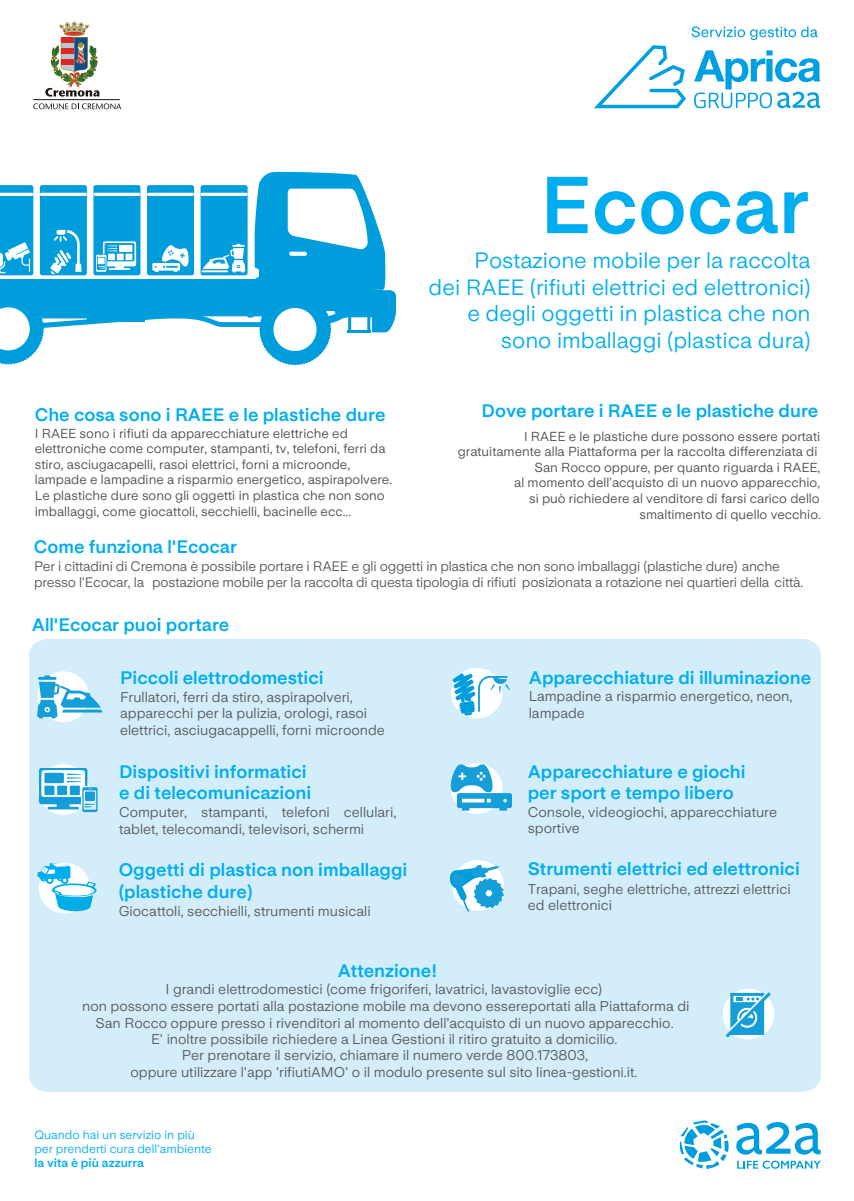
<style>
.page{position:relative;width:854px;height:1201px;background:#fff}
.page>*{position:absolute;margin:0;border:0;box-sizing:border-box;transform-origin:0 0}
.t1{font:700 80px "Life Sans";color:#00aeef}
.t2{font:22px/26.4px "Life Sans";color:#00aeef;text-align:right}
.t3{font:22px/26.4px "Life Sans";color:#00aeef;text-align:right}
.t4{font:700 18px/21.6px "Life Sans";color:#00aeef}
.t5{font:700 18px/22px "Life Sans";color:#00aeef}
.t6{font:14px/16.6px "Life Sans";color:#58595b}
.t7{font:14px "Life Sans";color:#58595b}
.t8{font:13.6px/16.4px "Life Sans";letter-spacing:-.015em;color:#58595b}
.t9{font:13px/15.6px "Life Sans";color:#4e4e4d}
.t10{font:12px/14.4px "Life Sans";color:#00aeef}
.t11{font:700 12px "Life Sans";color:#00aeef}
.s1{font-style:inherit}
</style>
<div class="page">
<hr style="left:33px;top:99px;width:87px;height:1px;background:#1b1613">
<svg style="left:33px;top:103px;width:88px;height:6px"></svg>
<svg style="left:45px;top:21px;width:55px;height:76px"></svg>
<svg style="left:0;top:172px;width:396px;height:193px"></svg>
<div style="left:29px;top:639px;width:792px;height:453px;background:#d3edfa"></div>
<div style="left:38px;top:764px;width:51px;height:51px;background:#fff;border-radius:50%"></div>
<svg style="left:39px;top:768px;width:58px;height:44px"></svg>
<div style="left:38px;top:671px;width:51px;height:51px;background:#fff;border-radius:50%"></div>
<svg style="left:37px;top:675px;width:65px;height:43px"></svg>
<svg style="left:451px;top:763px;width:51px;height:51px"></svg>
<div style="left:451px;top:668px;width:51px;height:50px;background:#fff;border-radius:50%"></div>
<div style="left:452px;top:860px;width:52px;height:51px;background:#fff;border-radius:50%"></div>
<svg style="left:452px;top:673px;width:57px;height:43px"></svg>
<svg style="left:447px;top:764px;width:65px;height:46px"></svg>
<div style="left:723px;top:988px;width:51px;height:51px;background:#fff;border-radius:50%"></div>
<svg style="left:725px;top:992px;width:46px;height:45px"></svg>
<svg style="left:449px;top:864px;width:55px;height:48px"></svg>
<div style="left:452px;top:873px;width:13px;height:13px;background:#169ed9;border-radius:6px"></div>
<svg style="left:680px;top:1120px;width:49px;height:49px"></svg>
<svg style="left:736px;top:1122px;width:85px;height:46px"></svg>
<svg style="left:38px;top:863px;width:59px;height:48px"></svg>
<svg style="left:594px;top:26px;width:226px;height:82px"></svg>
<h1 class="t1" style="left:540px;top:160px;width:271px">Ecocar</h1>
<h2 class="t2" style="left:428px;top:248px;width:383px">Postazione mobile per la raccolta<br>dei RAEE (rifiuti elettrici ed elettronici)</h2>
<h2 class="t3" style="left:467px;top:300px;width:345px">e degli oggetti in plastica che non sono imballaggi (plastica dura)</h2>
<p class="t4" style="left:35px;top:404px;width:352px">Che cosa sono i RAEE <span class="s1">e le plastiche dure</span></p>
<p class="t4" style="left:481px;top:400px;width:338px">Dove portare i RAEE <span class="s1">e le plastiche dure</span></p>
<p class="t9" style="left:35px;top:425px;width:359px">I RAEE sono i rifiuti da apparecchiature elettriche ed elettroniche come computer, stampanti, tv, telefoni, ferri da stiro, asciugacapelli, rasoi elettrici, forni a microonde, lampade e lampadine a risparmio energetico, aspirapolvere<span class="s1">.<br>Le plastiche dure sono gli oggetti in plastica che non sono imballaggi, come giocattoli, secchielli, bacinelle ecc...</span></p>
<p class="t5" style="left:34px;top:536px;width:205px">Come funziona l'Ecocar</p>
<p class="t9" style="left:458px;top:428px;width:365px;text-align:right">I RAEE e le plastiche dure possono essere portati gratuitamente alla Piattaforma per la raccolta differenziata di San Rocco oppure, per quanto riguarda i RAEE,<br>al momento dell’acquisto di un nuovo apparecchio,<br>si può richiedere al venditore di farsi carico dello smaltimento di quello vecchio.</p>
<p class="t8" style="left:34px;top:558px;width:771px">Per i cittadini di Cremona è possibile portare i RAEE e <span class="s1">gli oggetti in plastica che non sono imballaggi (</span>plastiche dure<span class="s1">)</span> anche presso l'Ecocar, la postazione mobile per la raccolta di questa tipologia di rifiuti posizionata a rotazione nei quartieri della città.</p>
<p class="t5" style="left:32px;top:614px;width:199px">All'Ecocar puoi portare</p>
<p class="t4" style="left:120px;top:667px;width:205px">Piccoli elettrodomestici</p>
<p class="t6" style="left:120px;top:688px;width:266px">Frullatori, ferri da stiro, aspirapolveri, apparecchi per la pulizia, orologi, rasoi elettrici, asciugacappelli, forni microonde</p>
<p class="t4" style="left:119px;top:761px;width:193px">Dispositivi informatici e di telecomunicazioni</p>
<p class="t6" style="left:119px;top:804px;width:279px">Computer, stampanti, telefoni cellulari, tablet, telecomandi, televisori, schermi</p>
<p class="t5" style="left:119px;top:859px;width:290px">Oggetti di plastica non imballaggi (plastiche dure)</p>
<p class="t7" style="left:119px;top:903px;width:253px">Giocattoli, secchielli, <span class="s1">strumenti musicali</span></p>
<p class="t4" style="left:529px;top:667px;width:284px">Apparecchiature di illuminazione</p>
<p class="t6" style="left:529px;top:688px;width:265px">Lampadine a risparmio energetico, neon, lampade</p>
<p class="t4" style="left:528px;top:761px;width:219px">Apparecchiature e giochi per sport e tempo libero</p>
<p class="t6" style="left:528px;top:804px;width:251px">Console, videogiochi, apparecchiature sportive</p>
<p class="t4" style="left:528px;top:858px;width:273px">Strumenti elettrici ed elettronici</p>
<p class="t6" style="left:528px;top:880px;width:264px">Trapani, seghe elettriche, attrezzi elettrici ed elettronici</p>
<p class="t4" style="left:338px;top:960px;width:101px">Attenzione!</p>
<p class="t6" style="left:82px;top:981px;width:609px;text-align:center">I grandi elettrodomestici (come frigoriferi, lavatrici, lavastoviglie ecc)<br>non possono essere portati alla postazione mobile ma devono essereportati alla Piattaforma di San Rocco oppure presso i rivenditori al momento dell’acquisto di un nuovo apparecchio.<br>E' inoltre possibile richiedere a Linea Gestioni il ritiro gratuito a domicilio.<br>Per prenotare il servizio, chiamare il numero verde 800.173803,<br>oppure utilizzare l'app 'rifiutiAMO' o il modulo presente sul sito linea-gestioni.it.</p>
<p class="t10" style="left:34px;top:1127px;width:179px">Quando hai un servizio in più per prenderti cura dell'ambiente</p>
<p class="t11" style="left:34px;top:1156px;width:111px">la vita è più azzurra</p>
</div>
